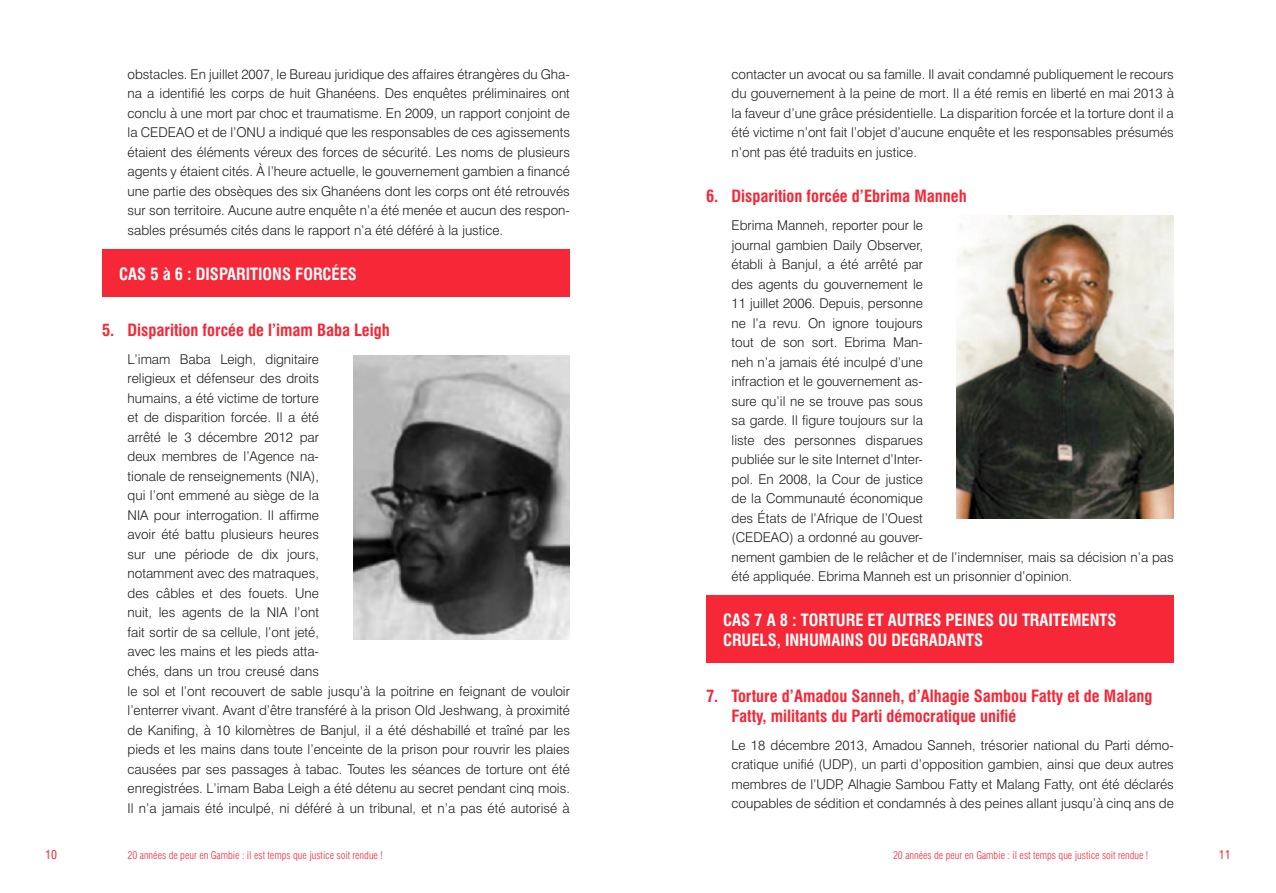
<style>
.page{position:relative;width:1276px;height:893px;background:#fff}
.page>*{position:absolute;margin:0;border:0;box-sizing:border-box;transform-origin:0 0}
._02_stitre{font:700 condensed 16.5px/19.8px "Swiss 721 BT";color:#f62736}
._08_titre_encadre{font:700 condensed 16.5px/19.8px "Swiss 721 BT";color:#fff}
._04_txt{font:300 13.5px/19.5px "Swiss 721 BT";color:#1d1d1b;text-align:justify}
.t1{font:condensed 12px "Swiss 721 BT";color:#f62736}
.t2{font:300 condensed 10.5px "Swiss 721 BT";color:#f62736}
</style>
<div class="page">
<div style="left:102px;top:249px;width:468px;height:48px;background:#f62736"></div>
<div style="left:706px;top:596px;width:468px;height:67px;background:#f62736"></div>
<img style="left:957px;top:216px;width:217px;height:303px">
<img style="left:353px;top:355px;width:217px;height:285px">
<p class="_04_txt" style="left:128px;top:64px;width:444px">obstacles. En juillet 2007, le Bureau juridique des affaires étrangères du Gha&shy;na a identifié les corps de huit Ghanéens. Des enquêtes préliminaires ont conclu à une mort par choc et traumatisme. En 2009, un rapport conjoint de la CEDEAO et de l’ONU a indiqué que les responsables de ces agissements étaient des éléments véreux des forces de sécurité. Les noms de plusieurs agents y étaient cités. À l’heure actuelle, le gouvernement gambien a financé une partie des obsèques des six Ghanéens dont les corps ont été retrouvés sur son territoire. Aucune autre enquête n’a été menée et aucun des respon&shy;sables présumés cités dans le rapport n’a été déféré à la justice.</p>
<p class="_08_titre_encadre" style="left:119px;top:264px;width:239px">CAS 5 à 6 : DISPARITIONS FORCÉES</p>
<p class="_02_stitre" style="left:102px;top:320px;width:289px">5. Disparition forcée de l’imam Baba Leigh</p>
<p class="_04_txt" style="left:128px;top:349px;width:444px;text-align:left">L’imam Baba Leigh, dignitaire<br>religieux et défenseur des droits<br>humains, a été victime de torture<br>et de disparition forcée. Il a été<br>arrêté le 3 décembre 2012 par<br>deux membres de l’Agence na-<br>tionale de renseignements (NIA),<br>qui l’ont emmené au siège de la<br>NIA pour interrogation. Il affirme<br>avoir été battu plusieurs heures<br>sur une période de dix jours,<br>notamment avec des matraques,<br>des câbles et des fouets. Une<br>nuit, les agents de la NIA l’ont<br>fait sortir de sa cellule, l’ont jeté,<br>avec les mains et les pieds atta-<br>chés, dans un trou creusé dans<br>le sol et l’ont recouvert de sable jusqu’à la poitrine en feignant de vouloir l’enterrer vivant. Avant d’être transféré à la prison Old Jeshwang, à proximité de Kanifing, à 10 kilomètres de Banjul, il a été déshabillé et traîné par les pieds et les mains dans toute l’enceinte de la prison pour rouvrir les plaies causées par ses passages à tabac. Toutes les séances de torture ont été enregistrées. L’imam Baba Leigh a été détenu au secret pendant cinq mois.<br>Il n’a jamais été inculpé, ni déféré à un tribunal, et n’a pas été autorisé à</p>
<p class="_04_txt" style="left:731px;top:64px;width:444px">contacter un avocat ou sa famille. Il avait condamné publiquement le recours du gouvernement à la peine de mort. Il a été remis en liberté en mai 2013 à la faveur d’une grâce présidentielle. La disparition forcée et la torture dont il a été victime n’ont fait l’objet d’aucune enquête et les responsables présumés n’ont pas été traduits en justice.</p>
<p class="_02_stitre" style="left:706px;top:186px;width:262px">6. Disparition forcée d’Ebrima Manneh</p>
<p class="_04_txt" style="left:731px;top:216px;width:444px;text-align:left">Ebrima Manneh, reporter pour le<br>journal gambien Daily Observer,<br>établi à Banjul, a été arrêté par<br>des agents du gouvernement le<br>11 juillet 2006. Depuis, personne<br>ne l’a revu. On ignore toujours<br>tout de son sort. Ebrima Man-<br>neh n’a jamais été inculpé d’une<br>infraction et le gouvernement as-<br>sure qu’il ne se trouve pas sous<br>sa garde. Il figure toujours sur la<br>liste des personnes disparues<br>publiée sur le site Internet d’Inter-<br>pol. En 2008, la Cour de justice<br>de la Communauté économique<br>des États de l’Afrique de l’Ouest<br>(CEDEAO) a ordonné au gouver-<br>nement gambien de le relâcher et de l’indemniser, mais sa décision n’a pas été appliquée. Ebrima Manneh est un prisonnier d’opinion.</p>
<p class="_08_titre_encadre" style="left:723px;top:610px;width:395px">CAS 7 A 8 : TORTURE ET AUTRES PEINES OU TRAITEMENTS<br>CRUELS, INHUMAINS OU DEGRADANTS</p>
<p class="_02_stitre" style="left:731px;top:686px;width:422px;text-indent:-26px">7. Torture d’Amadou Sanneh, d’Alhagie Sambou Fatty et de Malang<br>Fatty, militants du Parti démocratique unifié</p>
<p class="_04_txt" style="left:731px;top:735px;width:444px">Le 18 décembre 2013, Amadou Sanneh, trésorier national du Parti démo&shy;cratique unifié (UDP), un parti d’opposition gambien, ainsi que deux autres membres de l’UDP, Alhagie Sambou Fatty et Malang Fatty, ont été déclarés coupables de sédition et condamnés à des peines allant jusqu’à cinq ans de</p>
<p class="t1" style="left:45px;top:847px;width:13px">10</p>
<p class="t2" style="left:128px;top:849px;width:257px">20 années de peur en Gambie : il est temps que justice soit rendue !</p>
<p class="t2" style="left:893px;top:849px;width:257px">20 années de peur en Gambie : il est temps que justice soit rendue !</p>
<p class="t1" style="left:1219px;top:847px;width:13px">11</p>
</div>
